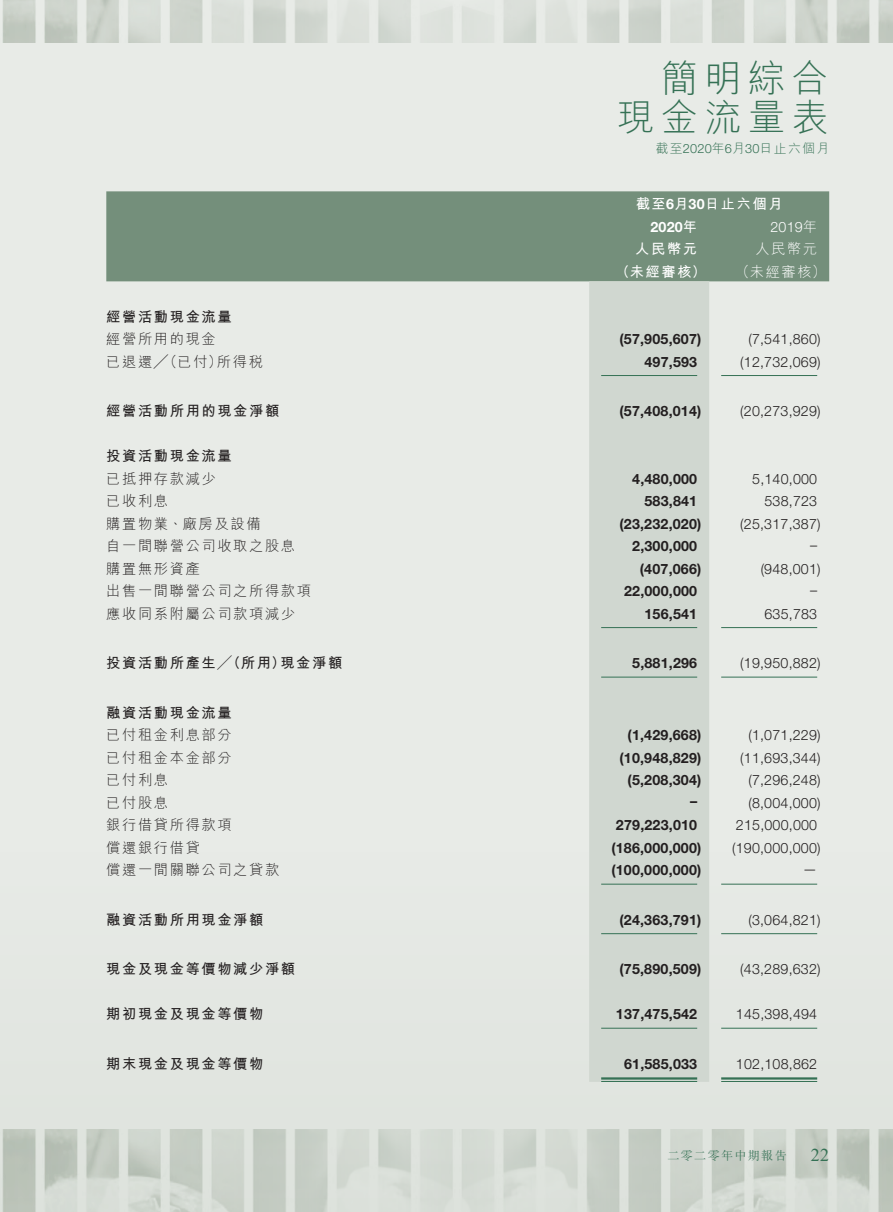
<style>
.page{position:relative;width:893px;height:1212px;background:#e8ebe7}
.page>*{position:absolute;margin:0;border:0;box-sizing:border-box;transform-origin:0 0}
.t1{font:300 37.5px/39px "M Hei HK";letter-spacing:.165em;color:#357155;text-align:right}
.t2{font:18px "Times New Roman";color:#357155}
._01_Body_Text{font:700 14.25px "Helvetica Neue LT Std";letter-spacing:.015em;color:#231f20}
._01_Body_Text-2{font:300 14.25px "Helvetica Neue LT Std";letter-spacing:.015em;color:#231f20}
._01_Body_Text-3{font:300 14.25px "M Hei HK";letter-spacing:.115em;color:#231f20}
._01_Body_Text-4{font:700 14.25px "M Hei HK";letter-spacing:.115em;color:#231f20}
._01_Body_Text-5{font:700 14.25px "M Hei HK";letter-spacing:.115em;color:#fff}
._01_Body_Text-6{font:300 14.25px "M Hei HK";letter-spacing:.115em;color:#fff}
._01_Body_Text-7{font:300 14.25px "Helvetica Neue LT Std";color:#fff}
._01_Body_Text-8{font:700 14.25px "Helvetica Neue LT Std";color:#fff}
.t3{font:300 12.75px "M Hei HK";letter-spacing:.115em;color:#357155}
.t4{font:300 12px "M Sung HK";letter-spacing:.115em;color:#357155}
.s1{font-family:"Helvetica Neue LT Std"}
.s2{font-family:"M Hei HK"}
</style>
<div class="page">
<div style="left:0;top:853px;width:893px;height:359px;background:#dde2dc"></div>
<img style="left:3px;top:1129px;width:890px;height:83px">
<img style="left:2px;top:0;width:891px;height:43px">
<div style="left:106px;top:191px;width:723px;height:90px;background:#748f7b"></div>
<div style="left:589px;top:281px;width:120px;height:801px;background:#d0d7d0"></div>
<hr style="left:601px;top:375px;width:96px;height:1px;background:#357155">
<hr style="left:721px;top:375px;width:96px;height:1px;background:#357155">
<hr style="left:601px;top:627px;width:96px;height:1px;background:#357155">
<hr style="left:721px;top:627px;width:96px;height:1px;background:#357155">
<hr style="left:601px;top:677px;width:96px;height:1px;background:#357155">
<hr style="left:721px;top:677px;width:96px;height:1px;background:#357155">
<hr style="left:601px;top:884px;width:96px;height:1px;background:#357155">
<hr style="left:721px;top:884px;width:96px;height:1px;background:#357155">
<hr style="left:601px;top:933px;width:96px;height:1px;background:#357155">
<hr style="left:721px;top:933px;width:96px;height:1px;background:#357155">
<hr style="left:601px;top:1028px;width:96px;height:1px;background:#357155">
<hr style="left:721px;top:1028px;width:96px;height:1px;background:#357155">
<hr style="left:601px;top:1077px;width:96px;height:2px;background:#357155">
<hr style="left:601px;top:1081px;width:96px;height:1px;background:#357155">
<hr style="left:721px;top:1077px;width:96px;height:2px;background:#357155">
<hr style="left:721px;top:1081px;width:96px;height:1px;background:#357155">
<h1 class="t1" style="left:617px;top:58px;width:214px">簡明綜合現金流量表</h1>
<p class="t3" style="left:656px;top:142px;width:175px">截至<span class="s1">2020</span>年月<span class="s1">6 30</span>日止六個月</p>
<p class="_01_Body_Text-5" style="left:636px;top:193px;width:148px">截至月<span class="s1">6 30</span>日止六個月</p>
<p class="_01_Body_Text-7" style="left:770px;top:218px;width:48px">2019<span class="s2">年</span></p>
<p class="_01_Body_Text-8" style="left:650px;top:218px;width:48px">2020<span class="s2">年</span></p>
<p class="_01_Body_Text-5" style="left:635px;top:238px;width:63px">人民幣元</p>
<p class="_01_Body_Text-6" style="left:755px;top:242px;width:63px">人民幣元</p>
<p class="_01_Body_Text-5" style="left:615px;top:261px;width:92px">（未經審核）</p>
<p class="_01_Body_Text-6" style="left:735px;top:264px;width:92px">（未經審核(</p>
<p class="_01_Body_Text-4" style="left:106px;top:306px;width:127px">經營活動現金流量</p>
<p class="_01_Body_Text-3" style="left:106px;top:332px;width:111px">經營所用的現金</p>
<p class="_01_Body_Text" style="left:619px;top:330px;width:83px">)57,905,607(</p>
<p class="_01_Body_Text-2" style="left:748px;top:330px;width:74px">)7,541,860(</p>
<p class="_01_Body_Text-3" style="left:106px;top:354px;width:117px">已退還╱（已付）</p>
<p class="_01_Body_Text-3" style="left:217px;top:354px;width:47px">所得稅</p>
<p class="_01_Body_Text" style="left:644px;top:353px;width:54px">497,593</p>
<p class="_01_Body_Text-2" style="left:740px;top:353px;width:82px">)12,732,069(</p>
<p class="_01_Body_Text-4" style="left:106px;top:400px;width:174px">經營活動所用的現金淨額</p>
<p class="_01_Body_Text-4" style="left:106px;top:445px;width:127px">投資活動現金流量</p>
<p class="_01_Body_Text" style="left:619px;top:402px;width:83px">)57,408,014(</p>
<p class="_01_Body_Text-2" style="left:740px;top:402px;width:82px">)20,273,929(</p>
<p class="_01_Body_Text-3" style="left:106px;top:471px;width:111px">已抵押存款減少</p>
<p class="_01_Body_Text" style="left:632px;top:470px;width:66px">4,480,000</p>
<p class="_01_Body_Text-2" style="left:752px;top:470px;width:66px">5,140,000</p>
<p class="_01_Body_Text-3" style="left:106px;top:494px;width:63px">已收利息</p>
<p class="_01_Body_Text" style="left:644px;top:492px;width:54px">583,841</p>
<p class="_01_Body_Text-2" style="left:764px;top:492px;width:54px">538,723</p>
<p class="_01_Body_Text-3" style="left:106px;top:516px;width:156px">購置物業、廠房及設備</p>
<p class="_01_Body_Text" style="left:619px;top:515px;width:83px">)23,232,020(</p>
<p class="_01_Body_Text-2" style="left:740px;top:515px;width:82px">)25,317,387(</p>
<p class="_01_Body_Text-3" style="left:106px;top:539px;width:190px">自一間聯營公司收取之股息</p>
<p class="_01_Body_Text" style="left:632px;top:537px;width:66px">2,300,000</p>
<p class="_01_Body_Text-2" style="left:810px;top:536px;width:9px">–</p>
<p class="_01_Body_Text-3" style="left:106px;top:561px;width:95px">購置無形資產</p>
<p class="_01_Body_Text" style="left:640px;top:560px;width:63px">)407,066(</p>
<p class="_01_Body_Text-2" style="left:761px;top:560px;width:61px">)948,001(</p>
<p class="_01_Body_Text-3" style="left:106px;top:584px;width:206px">出售一間聯營公司之所得款項</p>
<p class="_01_Body_Text" style="left:624px;top:582px;width:75px">22,000,000</p>
<p class="_01_Body_Text-2" style="left:810px;top:581px;width:9px">–</p>
<p class="_01_Body_Text-3" style="left:106px;top:606px;width:190px">應收同系附屬公司款項減少</p>
<p class="_01_Body_Text" style="left:644px;top:605px;width:54px">156,541</p>
<p class="_01_Body_Text-2" style="left:764px;top:605px;width:54px">635,783</p>
<p class="_01_Body_Text-4" style="left:106px;top:652px;width:181px">投資活動所產生╱（所用）</p>
<p class="_01_Body_Text-4" style="left:106px;top:702px;width:127px">融資活動現金流量</p>
<p class="_01_Body_Text-4" style="left:280px;top:652px;width:63px">現金淨額</p>
<p class="_01_Body_Text" style="left:632px;top:654px;width:66px">5,881,296</p>
<p class="_01_Body_Text-2" style="left:740px;top:654px;width:82px">)19,950,882(</p>
<p class="_01_Body_Text-3" style="left:106px;top:728px;width:127px">已付租金利息部分</p>
<p class="_01_Body_Text" style="left:628px;top:726px;width:75px">)1,429,668(</p>
<p class="_01_Body_Text-2" style="left:748px;top:726px;width:74px">)1,071,229(</p>
<p class="_01_Body_Text-3" style="left:106px;top:750px;width:127px">已付租金本金部分</p>
<p class="_01_Body_Text" style="left:619px;top:749px;width:83px">)10,948,829(</p>
<p class="_01_Body_Text-2" style="left:740px;top:749px;width:82px">)11,693,344(</p>
<p class="_01_Body_Text-3" style="left:106px;top:773px;width:63px">已付利息</p>
<p class="_01_Body_Text" style="left:628px;top:771px;width:75px">)5,208,304(</p>
<p class="_01_Body_Text-2" style="left:748px;top:771px;width:74px">)7,296,248(</p>
<p class="_01_Body_Text-3" style="left:106px;top:795px;width:63px">已付股息</p>
<p class="_01_Body_Text" style="left:690px;top:792px;width:9px">–</p>
<p class="_01_Body_Text-2" style="left:748px;top:794px;width:74px">)8,004,000(</p>
<p class="_01_Body_Text-3" style="left:106px;top:818px;width:127px">銀行借貸所得款項</p>
<p class="_01_Body_Text" style="left:616px;top:816px;width:83px">279,223,010</p>
<p class="_01_Body_Text-2" style="left:736px;top:816px;width:83px">215,000,000</p>
<p class="_01_Body_Text-3" style="left:106px;top:840px;width:95px">償還銀行借貸</p>
<p class="_01_Body_Text" style="left:611px;top:839px;width:92px">)186,000,000(</p>
<p class="_01_Body_Text-2" style="left:732px;top:839px;width:90px">)190,000,000(</p>
<p class="_01_Body_Text-3" style="left:106px;top:863px;width:174px">償還一間關聯公司之貸款</p>
<p class="_01_Body_Text" style="left:611px;top:861px;width:92px">)100,000,000(</p>
<p class="_01_Body_Text-2" style="left:803px;top:860px;width:16px">—</p>
<p class="_01_Body_Text-4" style="left:106px;top:909px;width:159px">融資活動所用現金淨額</p>
<p class="_01_Body_Text" style="left:619px;top:911px;width:83px">)24,363,791(</p>
<p class="_01_Body_Text-2" style="left:748px;top:911px;width:74px">)3,064,821(</p>
<p class="_01_Body_Text-4" style="left:106px;top:959px;width:190px">現金及現金等價物減少淨額</p>
<p class="_01_Body_Text" style="left:619px;top:960px;width:83px">)75,890,509(</p>
<p class="_01_Body_Text-2" style="left:740px;top:960px;width:82px">)43,289,632(</p>
<p class="_01_Body_Text-4" style="left:106px;top:1004px;width:159px">期初現金及現金等價物</p>
<p class="_01_Body_Text" style="left:616px;top:1005px;width:83px">137,475,542</p>
<p class="_01_Body_Text-2" style="left:736px;top:1005px;width:83px">145,398,494</p>
<p class="_01_Body_Text-4" style="left:106px;top:1053px;width:159px">期末現金及現金等價物</p>
<p class="_01_Body_Text" style="left:624px;top:1055px;width:75px">61,585,033</p>
<p class="_01_Body_Text-2" style="left:736px;top:1055px;width:83px">102,108,862</p>
<p class="t4" style="left:667px;top:1147px;width:121px">二零二零年中期報告</p>
<p class="t2" style="left:811px;top:1142px;width:20px">22</p>
</div>
